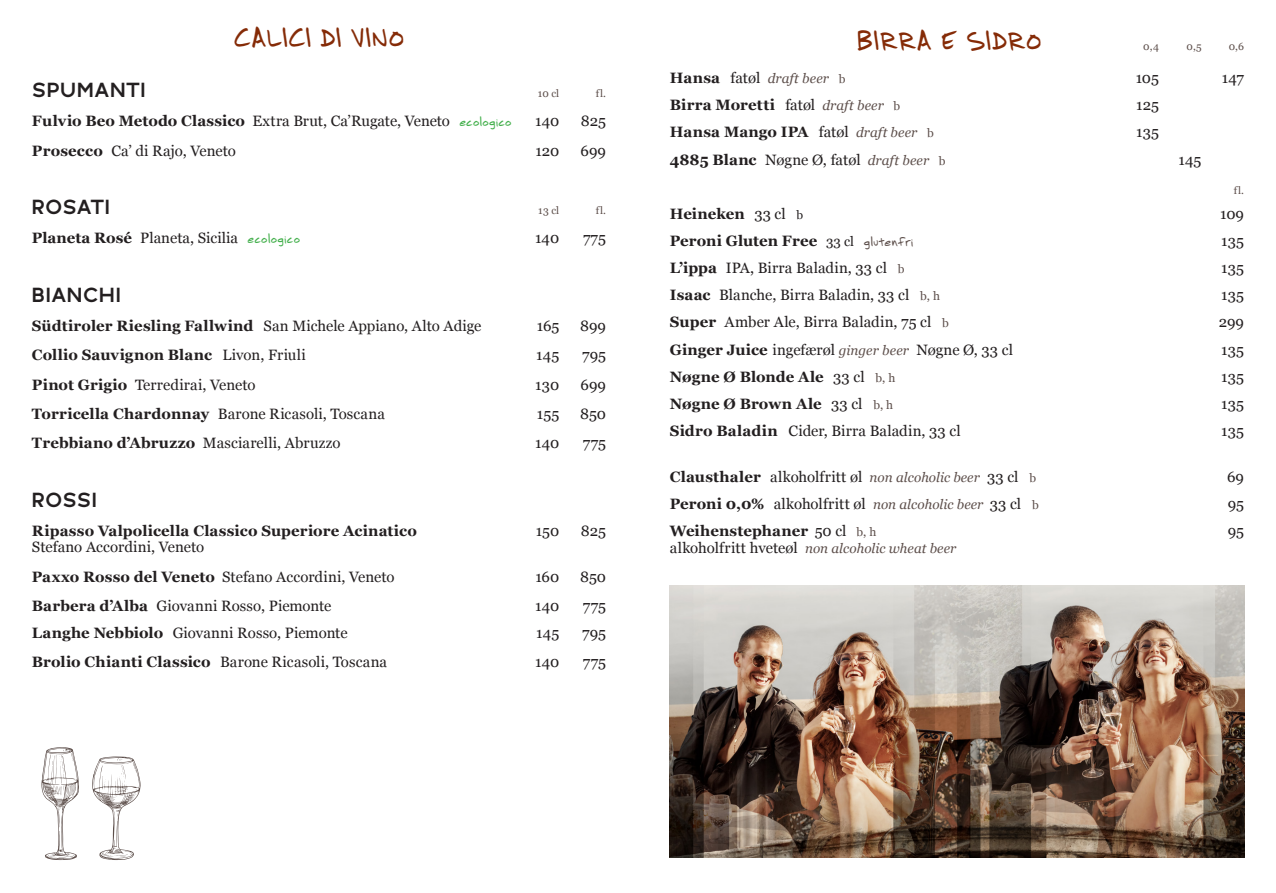
<style>
.page{position:relative;width:1276px;height:893px;background:#fff}
.page>*{position:absolute;margin:0;border:0;box-sizing:border-box;transform-origin:0 0}
.RETTER_heading{font:27px "Printhouse";letter-spacing:.01em;color:#852b07}
.t1{font:700 21px "Polly";letter-spacing:.01em;color:#231f20}
.t2{font:15px/29.2px "Georgia";letter-spacing:.005em;color:#231f20}
.t3{font:700 15px "Georgia";letter-spacing:.005em;color:#231f20}
.t4{font:italic 13.5px "Georgia";color:#5d4f4b}
.t5{font:10.5px "Georgia";letter-spacing:.025em;color:#5d4f4b}
.s1{font-weight:700}
.s2{font-family:"Printhouse";font-size:12px;color:#40ae49}
.s3{font-weight:400}
.s4{font-weight:700;font-style:normal;font-size:15px;color:#231f20}
.s5{font-style:normal;font-size:15px;color:#231f20}
.s6{font-style:normal;font-size:12px}
.s7{font-weight:400;font-style:italic;font-size:13.5px;color:#5d4f4b}
.s8{font-weight:400;font-size:12px;color:#5d4f4b}
.s9{font-style:italic;font-size:13.5px;color:#5d4f4b}
.s10{font-size:12px;color:#5d4f4b}
.s11{font-weight:400;font-size:12px}
.s12{font-weight:400;font-size:13.5px}
.s13{font-family:"Printhouse";font-weight:400;font-size:12px;color:#5d4f4b}
</style>
<div class="page">
<img style="left:670px;top:585px;width:574px;height:273px">
<svg style="left:92px;top:756px;width:49px;height:104px"></svg>
<svg style="left:41px;top:747px;width:38px;height:113px"></svg>
<p class="RETTER_heading" style="left:234px;top:18px;width:172px">CALICI DI VINO</p>
<h2 class="t1" style="left:32px;top:76px;width:115px">SPUMANTI</h2>
<p class="t5" style="left:538px;top:86px;width:23px">10 cl</p>
<p class="t5" style="left:596px;top:86px;width:12px">fl.</p>
<p class="t2" style="left:32px;top:106px;width:481px"><span class="s1">Fulvio Beo Metodo Classico</span> Extra Brut, Ca’Rugate, Veneto <span class="s2">ecologico</span></p>
<p class="t2" style="left:535px;top:106px;width:26px">140</p>
<p class="t2" style="left:581px;top:106px;width:27px">825</p>
<p class="t2" style="left:32px;top:135px;width:205px"><span class="s1">Prosecco</span> Ca’ di Rajo, Veneto</p>
<p class="t2" style="left:535px;top:135px;width:25px">120</p>
<p class="t2" style="left:580px;top:135px;width:27px">699</p>
<h2 class="t1" style="left:32px;top:193px;width:80px">ROSATI</h2>
<p class="t5" style="left:538px;top:203px;width:23px">13 cl</p>
<p class="t5" style="left:596px;top:203px;width:12px">fl.</p>
<p class="t2" style="left:32px;top:223px;width:270px"><span class="s1">Planeta Rosé</span> Planeta, Sicilia <span class="s2">ecologico</span></p>
<p class="t2" style="left:535px;top:223px;width:26px">140</p>
<p class="t2" style="left:583px;top:223px;width:24px">775</p>
<h2 class="t1" style="left:32px;top:281px;width:90px">BIANCHI</h2>
<p class="t2" style="left:32px;top:311px;width:451px"><span class="s1">Südtiroler Riesling Fallwind</span> San Michele Appiano, Alto Adige</p>
<p class="t2" style="left:537px;top:311px;width:24px">165</p>
<p class="t2" style="left:580px;top:311px;width:27px">899</p>
<p class="t3" style="left:32px;top:344px;width:275px">Collio Sauvignon Blanc <span class="s3">Livon, Friuli</span></p>
<p class="t2" style="left:536px;top:340px;width:25px">145</p>
<p class="t2" style="left:582px;top:340px;width:25px">795</p>
<p class="t2" style="left:32px;top:369px;width:225px"><span class="s1">Pinot Grigio</span> Terredirai, Veneto</p>
<p class="t2" style="left:535px;top:369px;width:26px">130</p>
<p class="t2" style="left:580px;top:369px;width:27px">699</p>
<p class="t2" style="left:32px;top:398px;width:354px"><span class="s1">Torricella Chardonnay</span> Barone Ricasoli, Toscana</p>
<p class="t2" style="left:537px;top:398px;width:24px">155</p>
<p class="t2" style="left:580px;top:398px;width:27px">850</p>
<p class="t2" style="left:32px;top:428px;width:310px"><span class="s1">Trebbiano d’Abruzzo</span> Masciarelli, Abruzzo</p>
<p class="t2" style="left:535px;top:428px;width:26px">140</p>
<p class="t2" style="left:583px;top:428px;width:25px">775</p>
<h2 class="t1" style="left:32px;top:485px;width:67px">ROSSI</h2>
<p class="t3" style="left:32px;top:519px;width:386px">Ripasso Valpolicella Classico Superiore Acinatico</p>
<p class="t2" style="left:536px;top:515px;width:25px">150</p>
<p class="t2" style="left:581px;top:515px;width:27px">825</p>
<p class="t2" style="left:32px;top:532px;width:364px">Stefano Accordini, Veneto<br><span class="s1">Paxxo Rosso del Veneto</span> Stefano Accordini, Veneto</p>
<p class="t2" style="left:535px;top:561px;width:25px">160</p>
<p class="t2" style="left:580px;top:561px;width:27px">850</p>
<p class="t2" style="left:32px;top:590px;width:301px"><span class="s1">Barbera d’Alba</span> Giovanni Rosso, Piemonte</p>
<p class="t2" style="left:535px;top:590px;width:26px">140</p>
<p class="t2" style="left:583px;top:590px;width:25px">775</p>
<p class="t2" style="left:32px;top:618px;width:317px"><span class="s1">Langhe Nebbiolo</span> Giovanni Rosso, Piemonte</p>
<p class="t2" style="left:536px;top:618px;width:25px">145</p>
<p class="t2" style="left:582px;top:618px;width:25px">795</p>
<p class="t2" style="left:32px;top:647px;width:357px"><span class="s1">Brolio Chianti Classico</span> Barone Ricasoli, Toscana</p>
<p class="t2" style="left:535px;top:647px;width:26px">140</p>
<p class="t2" style="left:583px;top:647px;width:25px">775</p>
<h1 class="RETTER_heading" style="left:857px;top:21px;width:186px">BIRRA E SIDRO</h1>
<p class="t5" style="left:1143px;top:38px;width:17px">0,4</p>
<p class="t5" style="left:1186px;top:38px;width:17px">0,5</p>
<p class="t5" style="left:1228px;top:38px;width:17px">0,6</p>
<p class="t4" style="left:670px;top:69px;width:177px"><span class="s4">Hansa</span> <span class="s5">fatøl</span> draft beer <span class="s6">b</span></p>
<p class="t2" style="left:1136px;top:63px;width:25px">105</p>
<p class="t2" style="left:1221px;top:63px;width:24px">147</p>
<p class="t3" style="left:670px;top:94px;width:232px">Birra Moretti <span class="s3">fatøl</span> <span class="s7">draft beer</span> <span class="s8">b</span></p>
<p class="t2" style="left:1136px;top:90px;width:24px">125</p>
<p class="t3" style="left:670px;top:121px;width:265px">Hansa Mango IPA <span class="s3">fatøl</span> <span class="s7">draft beer</span> <span class="s8">b</span></p>
<p class="t2" style="left:1136px;top:117px;width:24px">135</p>
<p class="t2" style="left:670px;top:144px;width:277px"><span class="s1">4885 Blanc</span> Nøgne Ø, fatøl <span class="s9">draft beer</span> <span class="s10">b</span></p>
<p class="t2" style="left:1178px;top:144px;width:25px">145</p>
<p class="t5" style="left:1233px;top:183px;width:12px">fl.</p>
<p class="t3" style="left:670px;top:202px;width:135px">Heineken <span class="s3">33 cl</span> <span class="s11">b</span></p>
<p class="t2" style="left:1220px;top:198px;width:25px">109</p>
<p class="t3" style="left:670px;top:229px;width:245px">Peroni Gluten Free <span class="s12">33 cl</span> <span class="s13">glutenfri</span></p>
<p class="t2" style="left:1221px;top:226px;width:24px">135</p>
<p class="t2" style="left:670px;top:253px;width:236px"><span class="s1">L’ippa</span> IPA, Birra Baladin, 33 cl <span class="s10">b</span></p>
<p class="t2" style="left:1221px;top:253px;width:24px">135</p>
<p class="t2" style="left:670px;top:280px;width:272px"><span class="s1">Isaac</span> Blanche, Birra Baladin, 33 cl <span class="s10">b, h</span></p>
<p class="t2" style="left:1221px;top:280px;width:24px">135</p>
<p class="t2" style="left:670px;top:307px;width:281px"><span class="s1">Super</span> Amber Ale, Birra Baladin, 75 cl <span class="s10">b</span></p>
<p class="t2" style="left:1218px;top:307px;width:27px">299</p>
<p class="t2" style="left:670px;top:334px;width:345px"><span class="s1">Ginger Juice</span> ingefærøl <span class="s9">ginger beer</span> Nøgne Ø, 33 cl</p>
<p class="t2" style="left:1221px;top:334px;width:24px">135</p>
<p class="t3" style="left:670px;top:365px;width:227px">Nøgne Ø Blonde Ale <span class="s3">33 cl</span> <span class="s8">b, h</span></p>
<p class="t2" style="left:1221px;top:361px;width:24px">135</p>
<p class="t3" style="left:670px;top:392px;width:225px">Nøgne Ø Brown Ale <span class="s3">33 cl</span> <span class="s8">b, h</span></p>
<p class="t2" style="left:1221px;top:388px;width:24px">135</p>
<p class="t2" style="left:670px;top:415px;width:292px"><span class="s1">Sidro Baladin</span> Cider, Birra Baladin, 33 cl</p>
<p class="t2" style="left:1221px;top:415px;width:24px">135</p>
<p class="t2" style="left:670px;top:462px;width:368px"><span class="s1">Clausthaler</span> alkoholfritt øl <span class="s9">non alcoholic beer</span> 33 cl <span class="s10">b</span></p>
<p class="t2" style="left:1227px;top:462px;width:19px">69</p>
<p class="t2" style="left:670px;top:489px;width:370px"><span class="s1">Peroni 0,0%</span> alkoholfritt øl <span class="s9">non alcoholic beer</span> 33 cl <span class="s10">b</span></p>
<p class="t2" style="left:1227px;top:489px;width:18px">95</p>
<p class="t3" style="left:670px;top:520px;width:208px">Weihenstephaner <span class="s3">50 cl</span> <span class="s8">b, h</span></p>
<p class="t2" style="left:1227px;top:516px;width:18px">95</p>
<p class="t4" style="left:670px;top:538px;width:288px"><span class="s5">alkoholfritt hveteøl</span> non alcoholic wheat beer</p>
</div>
